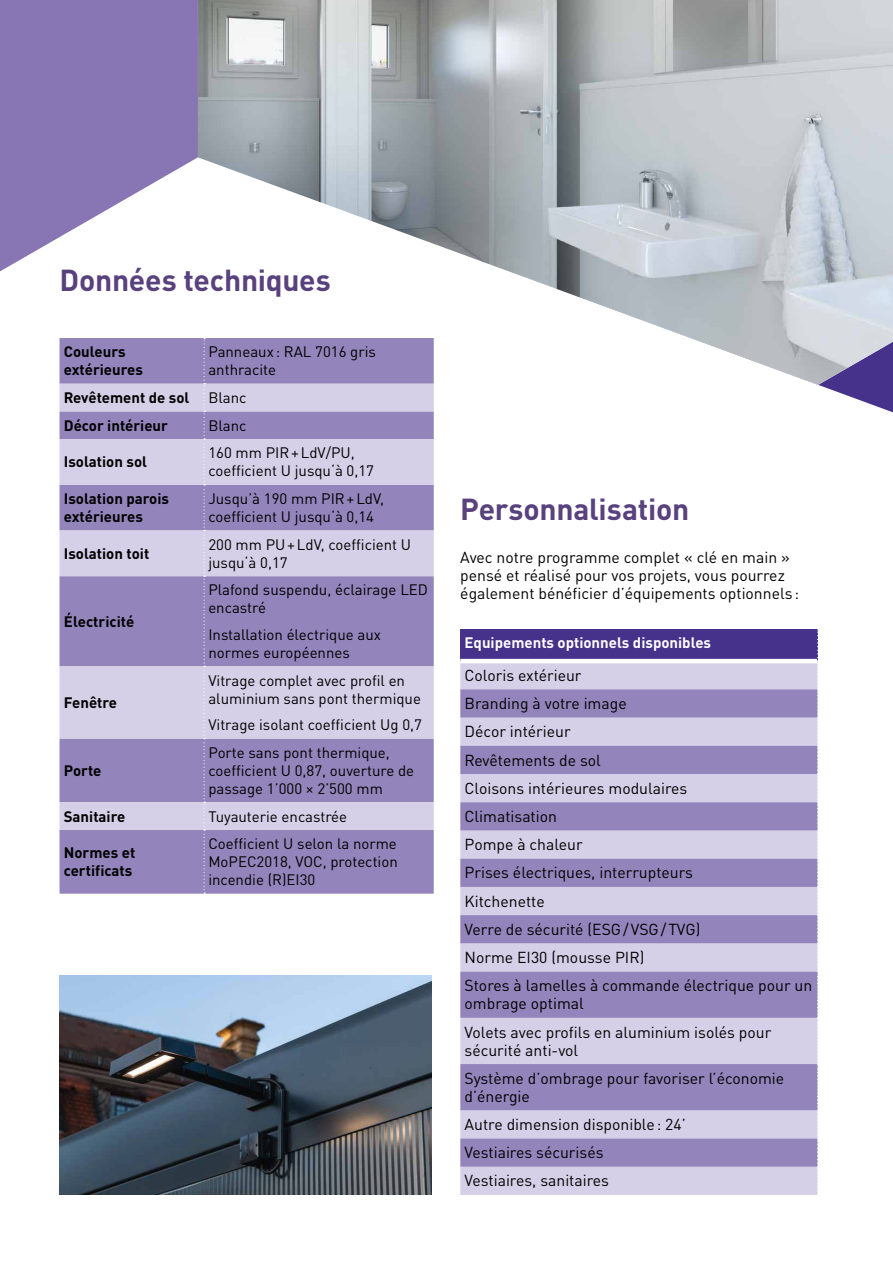
<style>
.page{position:relative;width:893px;height:1263px;background:#fff}
.page>*{position:absolute;margin:0;border:0;box-sizing:border-box;transform-origin:0 0}
.t1{font:700 30px "DIN Pro";letter-spacing:-.01em;color:#58417d}
.t2{font:15.75px/28.2px "DIN Pro";color:#000}
.t3{font:15px/18px "DIN Pro";color:#000}
.t4{font:700 15px/18px "DIN Pro";color:#000}
.t5{font:700 15px "DIN Pro";color:#fff}
</style>
<div class="page">
<svg style="left:819px;top:385px;width:74px;height:27px"></svg>
<img style="left:198px;top:0;width:695px;height:385px">
<svg style="left:0;top:0;width:198px;height:271px;fill:#8776b3"></svg>
<img style="left:60px;top:975px;width:372px;height:220px">
<div style="left:60px;top:338px;width:374px;height:556px;background:#9384bb"></div>
<svg style="left:60px;top:384px;width:374px;height:446px;background:#b3a9d0"></svg>
<svg style="left:204px;top:338px;width:1px;height:556px"></svg>
<div style="left:460px;top:629px;width:358px;height:32px;background:#46328b"></div>
<div style="left:460px;top:663px;width:357px;height:532px;background:#d5cfe7"></div>
<svg style="left:460px;top:689px;width:357px;height:478px;background:#b2a7cf"></svg>
<svg style="left:817px;top:629px;width:1px;height:565px"></svg>
<hr style="left:460px;top:659px;width:357px;height:4px;background:#fff">
<h1 class="t1" style="left:60px;top:255px;width:273px">Données techniques</h1>
<p class="t4" style="left:64px;top:341px;width:81px">Couleurs extérieures</p>
<p class="t3" style="left:208px;top:341px;width:169px">Panneaux : RAL 7016 gris anthracite</p>
<p class="t4" style="left:64px;top:387px;width:127px">Revêtement de sol</p>
<p class="t3" style="left:208px;top:387px;width:40px">Blanc</p>
<p class="t4" style="left:64px;top:414px;width:106px">Décor intérieur</p>
<p class="t3" style="left:208px;top:415px;width:40px">Blanc</p>
<p class="t4" style="left:64px;top:451px;width:85px">Isolation sol</p>
<p class="t3" style="left:208px;top:442px;width:167px">160 mm PIR+LdV/PU, coefficient U jusqu‘à 0,17</p>
<p class="t4" style="left:64px;top:488px;width:107px">Isolation parois extérieures</p>
<p class="t3" style="left:208px;top:488px;width:177px">Jusqu’à 190 mm PIR+LdV, coefficient U jusqu‘à 0,14</p>
<p class="t4" style="left:64px;top:542px;width:87px">Isolation toit</p>
<p class="t3" style="left:208px;top:534px;width:204px">200 mm PU+LdV, coefficient U jusqu‘à 0,17</p>
<p class="t4" style="left:64px;top:610px;width:72px">Électricité</p>
<p class="t4" style="left:64px;top:692px;width:55px">Fenêtre</p>
<p class="t4" style="left:64px;top:759px;width:39px">Porte</p>
<p class="t3" style="left:208px;top:579px;width:221px">Plafond suspendu, éclairage LED encastré</p>
<p class="t3" style="left:208px;top:624px;width:174px">Installation électrique aux normes européennes</p>
<p class="t3" style="left:208px;top:670px;width:214px">Vitrage complet avec profil en aluminium sans pont thermique</p>
<p class="t3" style="left:208px;top:714px;width:215px">Vitrage isolant coefficient Ug 0,7</p>
<p class="t3" style="left:208px;top:742px;width:207px">Porte sans pont thermique, coefficient U 0,87, ouverture de passage 1’000 × 2’500 mm</p>
<p class="t4" style="left:64px;top:805px;width:63px">Sanitaire</p>
<p class="t3" style="left:208px;top:806px;width:140px">Tuyauterie encastrée</p>
<p class="t4" style="left:64px;top:842px;width:73px">Normes et certificats</p>
<p class="t3" style="left:208px;top:833px;width:191px;text-align:justify">Coefficient U selon la norme MoPEC2018, VOC, protection incendie (R)EI30</p>
<h1 class="t1" style="left:460px;top:484px;width:230px">Personnalisation</h1>
<p class="t2" style="left:460px;top:547px;width:340px;line-height:18px">Avec notre programme complet « clé en main » pensé et réalisé pour vos projets, vous pourrez également bénéficier d’équipements optionnels :</p>
<p class="t5" style="left:465px;top:630px;width:248px">Equipements optionnels disponibles</p>
<p class="t2" style="left:465px;top:659px;width:349px">Coloris extérieur<br>Branding à votre image<br>Décor intérieur<br>Revêtements de sol<br>Cloisons intérieures modulaires<br>Climatisation<br>Pompe à chaleur<br>Prises électriques, interrupteurs<br>Kitchenette<br>Verre de sécurité (ESG/VSG/TVG)<br>Norme EI30 (mousse PIR)<br>Stores à lamelles à commande électrique pour un</p>
<p class="t2" style="left:465px;top:988px;width:308px">ombrage optimal<br>Volets avec profils en aluminium isolés pour</p>
<p class="t2" style="left:465px;top:1034px;width:321px">sécurité anti-vol<br>Système d’ombrage pour favoriser l’économie</p>
<p class="t2" style="left:465px;top:1080px;width:223px">d’énergie<br>Autre dimension disponible: 24’<br>Vestiaires sécurisés<br>Vestiaires, sanitaires</p>
</div>
